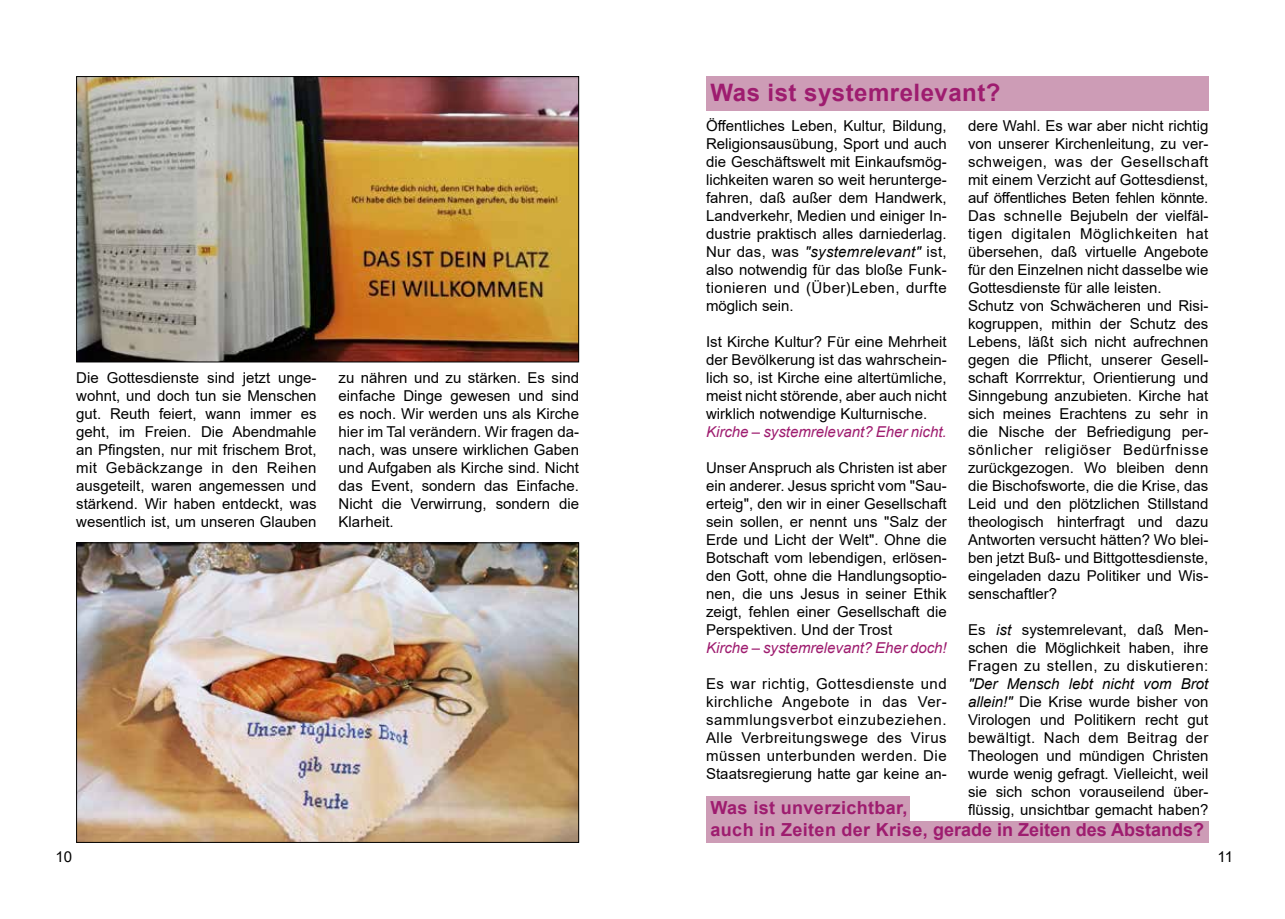
<style>
.page{position:relative;width:1285px;height:919px;background:#fff}
.page>*{position:absolute;margin:0;border:0;box-sizing:border-box;transform-origin:0 0}
.t1{font:700 24px "Arial";letter-spacing:.02em;color:#9e1c6f}
.t2{font:700 18px/22.5px "Arial";letter-spacing:.02em;color:#9e1c6f}
.t3{font:15px/18px "Arial";color:#000;text-align:justify}
.t4{font:italic 15px "Arial";color:#9e1c6f}
.s1{font-style:italic}
</style>
<div class="page">
<div style="left:706px;top:77px;width:502px;height:34px;background:#cd9cb6"></div>
<img style="left:78px;top:544px;width:499px;height:296px">
<div style="left:76px;top:542px;width:503px;height:300px;border:1px solid #000"></div>
<img style="left:78px;top:78px;width:499px;height:282px">
<div style="left:76px;top:76px;width:503px;height:286px;border:1px solid #000"></div>
<div style="left:706px;top:796px;width:502px;height:46px;background:#cd9cb6"></div>
<div style="left:967px;top:116px;width:241px;height:705px;background:#fff"></div>
<div style="left:910px;top:794px;width:57px;height:27px;background:#fff"></div>
<p class="t3" style="left:76px;top:368px;width:242px">Die Gottesdienste sind jetzt unge&shy;wohnt, und doch tun sie Menschen gut. Reuth feiert, wann immer es geht, im Freien. Die Abendmahle an Pfingsten, nur mit frischem Brot, mit Gebäckzange in den Reihen ausgeteilt, waren angemessen und stärkend. Wir haben entdeckt, was wesentlich ist, um unseren Glauben</p>
<p class="t3" style="left:338px;top:368px;width:242px">zu nähren und zu stärken. Es sind einfache Dinge gewesen und sind es noch. Wir werden uns als Kirche hier im Tal verändern. Wir fragen da&shy;nach, was unsere wirklichen Gaben und Aufgaben als Kirche sind. Nicht das Event, sondern das Einfache.<br>Nicht die Verwirrung, sondern die Klarheit.</p>
<h1 class="t1" style="left:710px;top:76px;width:291px">Was ist systemrelevant?</h1>
<p class="t3" style="left:706px;top:116px;width:242px">Öffentliches Leben, Kultur, Bildung, Religionsausübung, Sport und auch die Geschäftswelt mit Einkaufsmög&shy;lichkeiten waren so weit herunterge&shy;fahren, daß außer dem Handwerk, Landverkehr, Medien und einiger In&shy;dustrie praktisch alles darniederlag.<br>Nur das, was <span class="s1">"systemrelevant"</span> ist, also notwendig für das bloße Funk&shy;tionieren und (Über)Leben, durfte möglich sein.</p>
<p class="t3" style="left:706px;top:332px;width:242px">Ist Kirche Kultur? Für eine Mehrheit der Bevölkerung ist das wahrschein&shy;lich so, ist Kirche eine altertümliche, meist nicht störende, aber auch nicht wirklich notwendige Kulturnische.</p>
<p class="t4" style="left:706px;top:422px;width:242px">Kirche – systemrelevant? Eher nicht.</p>
<p class="t3" style="left:706px;top:458px;width:242px">Unser Anspruch als Christen ist aber ein anderer. Jesus spricht vom "Sau&shy;erteig", den wir in einer Gesellschaft sein sollen, er nennt uns "Salz der Erde und Licht der Welt". Ohne die Botschaft vom lebendigen, erlösen&shy;den Gott, ohne die Handlungsoptio&shy;nen, die uns Jesus in seiner Ethik zeigt, fehlen einer Gesellschaft die Perspektiven. Und der Trost</p>
<p class="t4" style="left:706px;top:638px;width:242px">Kirche – systemrelevant? Eher doch!</p>
<p class="t3" style="left:706px;top:674px;width:242px">Es war richtig, Gottesdienste und kirchliche Angebote in das Ver&shy;sammlungsverbot einzubeziehen.<br>Alle Verbreitungswege des Virus müssen unterbunden werden. Die Staatsregierung hatte gar keine an-</p>
<p class="t2" style="left:710px;top:796px;width:495px">Was ist unverzichtbar,<br>auch in Zeiten der Krise, gerade in Zeiten des Abstands?</p>
<p class="t3" style="left:967px;top:116px;width:242px;text-align:left">dere Wahl. Es war aber nicht richtig von unserer Kirchenleitung, zu ver&shy;schweigen, was der Gesellschaft mit einem Verzicht auf Gottesdienst, auf öffentliches Beten fehlen könnte.<br>Das schnelle Bejubeln der vielfäl&shy;tigen digitalen Möglichkeiten hat übersehen, daß virtuelle Angebote für den Einzelnen nicht dasselbe wie Gottesdienste für alle leisten.<br>Schutz von Schwächeren und Risi&shy;kogruppen, mithin der Schutz des Lebens, läßt sich nicht aufrechnen gegen die Pflicht, unserer Gesell&shy;schaft Korrrektur, Orientierung und Sinngebung anzubieten. Kirche hat sich meines Erachtens zu sehr in die Nische der Befriedigung per&shy;sönlicher religiöser Bedürfnisse zurückgezogen. Wo bleiben denn die Bischofsworte, die die Krise, das Leid und den plötzlichen Stillstand theologisch hinterfragt und dazu Antworten versucht hätten? Wo blei&shy;ben jetzt Buß- und Bittgottesdienste, eingeladen dazu Politiker und Wis&shy;senschaftler?</p>
<p class="t3" style="left:967px;top:620px;width:242px">Es <span class="s1">ist</span> systemrelevant, daß Men&shy;schen die Möglichkeit haben, ihre Fragen zu stellen, zu diskutieren:</p>
<p class="t3" style="left:967px;top:674px;width:242px"><span class="s1">"Der Mensch lebt nicht vom Brot allein!"</span> Die Krise wurde bisher von Virologen und Politikern recht gut bewältigt. Nach dem Beitrag der Theologen und mündigen Christen wurde wenig gefragt. Vielleicht, weil sie sich schon vorauseilend über&shy;flüssig, unsichtbar gemacht haben?</p>
<p class="t3" style="left:55px;top:847px;width:18px">10</p>
<p class="t3" style="left:1217px;top:847px;width:17px">11</p>
</div>
